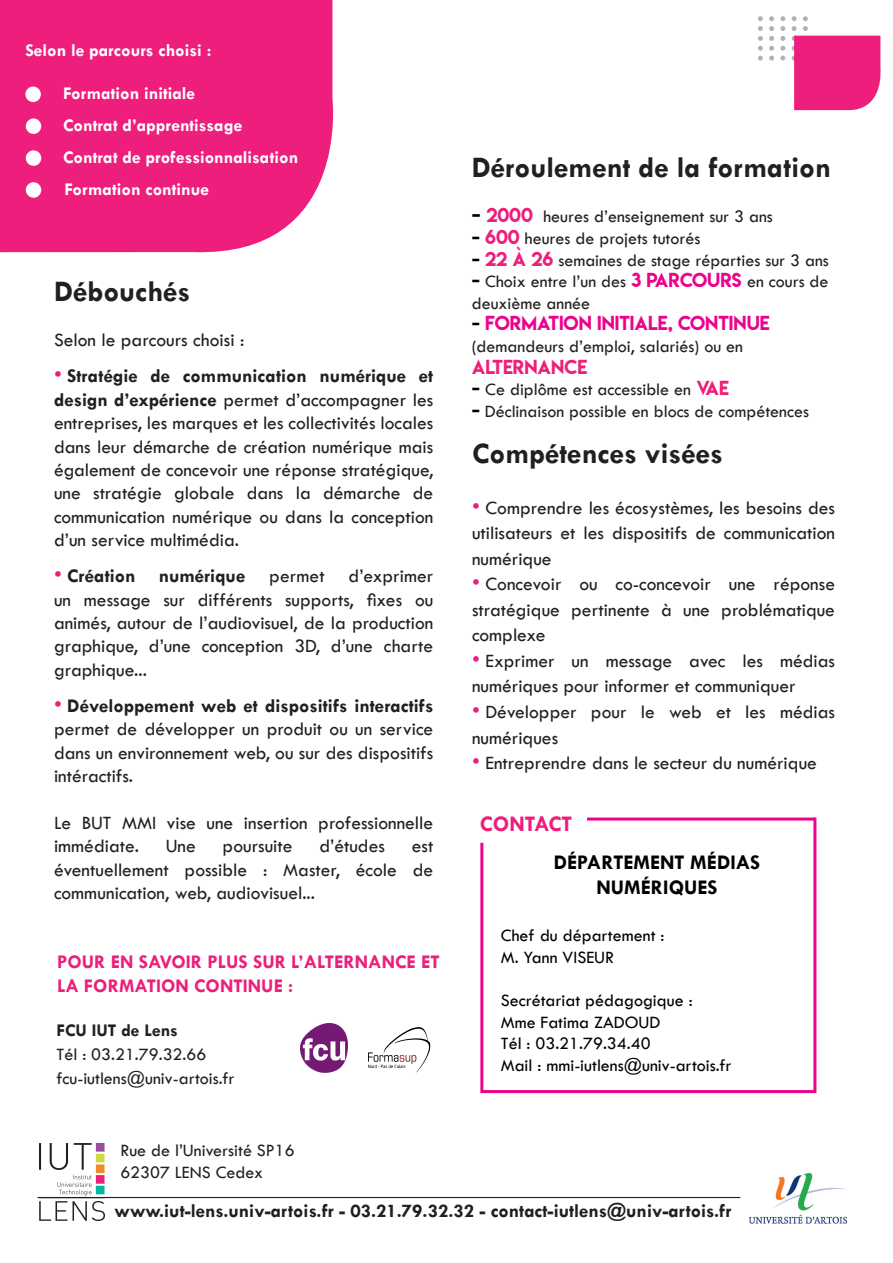
<style>
.page{position:relative;width:893px;height:1263px;background:#fff}
.page>*{position:absolute;margin:0;border:0;box-sizing:border-box;transform-origin:0 0}
.t1{font:700 30px "Tw Cen";color:#231f20}
.t2{font:700 22.5px "Tw Cen";color:#ee1e7c}
.t3{font:700 21px/25.2px "Tw Cen";color:#000001;text-align:center}
.t4{font:19.5px/23.4px "Tw Cen";color:#231f20;text-align:justify}
.t5{font:700 19.5px "Tw Cen";color:#231f20}
.t6{font:700 19.5px/23.4px "Tw Cen";color:#ee1e7b}
.t7{font:18px/21.6px "Tw Cen";color:#231f20}
.t8{font:18px "Tw Cen";color:#000001}
.t9{font:700 18px "Tw Cen";color:#fff}
.t10{font:700 18px "Tw Cen";color:#231f20}
.s1{font-size:22.5px;color:#ee1e7c}
.s2{font-weight:700}
.s3{font-family:"Lemon Milk";font-size:19.5px;color:#000001}
.s4{font-family:"Lemon Milk";color:#ee1e7b}
.s5{font-family:"Lemon Milk";color:#000001}
.s6{font-family:"Lemon Milk";color:#ed028c}
</style>
<div class="page">
<hr style="left:813px;top:817px;width:3px;height:276px;background:#ed028c">
<hr style="left:480px;top:843px;width:3px;height:250px;background:#ed028c">
<hr style="left:587px;top:817px;width:228px;height:3px;background:#ed028c">
<hr style="left:482px;top:1090px;width:333px;height:3px;background:#ed028c">
<div style="left:0;top:0;width:334px;height:253px;background:#ee1e7c"></div>
<div style="left:25px;top:87px;width:16px;height:15px;background:#fffefc;border-radius:50%"></div>
<div style="left:26px;top:118px;width:15px;height:16px;background:#fff;border-radius:50%"></div>
<div style="left:26px;top:182px;width:15px;height:16px;background:#fff;border-radius:50%"></div>
<div style="left:26px;top:150px;width:15px;height:16px;background:#fff;border-radius:50%"></div>
<img style="left:300px;top:1024px;width:47px;height:49px">
<img style="left:368px;top:1027px;width:63px;height:46px">
<img style="left:750px;top:1173px;width:96px;height:50px">
<img style="left:40px;top:1144px;width:64px;height:76px">
<hr style="left:37px;top:1197px;width:703px;height:1px;background:#231f20">
<svg style="left:758px;top:16px;width:5px;height:45px"></svg>
<svg style="left:769px;top:16px;width:5px;height:45px"></svg>
<svg style="left:780px;top:16px;width:5px;height:45px"></svg>
<svg style="left:792px;top:16px;width:89px;height:95px"></svg>
<p class="t9" style="left:25px;top:39px;width:187px">Selon le parcours choisi :</p>
<p class="t9" style="left:63px;top:82px;width:134px">Formation initiale</p>
<p class="t9" style="left:63px;top:114px;width:181px">Contrat d’apprentissage</p>
<p class="t9" style="left:63px;top:146px;width:237px">Contrat de professionnalisation</p>
<p class="t9" style="left:64px;top:178px;width:146px">Formation continue</p>
<p class="t1" style="left:54px;top:274px;width:138px">Débouchés</p>
<p class="t4" style="left:54px;top:328px;width:192px">Selon le parcours choisi :</p>
<p class="t4" style="left:54px;top:364px;width:381px"><span class="s1">•</span> <span class="s2">Stratégie de communication numérique et design d’expérience</span> permet d’accompagner les entreprises, les marques et les collectivités locales dans leur démarche de création numérique mais également de concevoir une réponse stratégique, une stratégie globale dans la démarche de communication numérique ou dans la conception d’un service multimédia.</p>
<p class="t4" style="left:54px;top:564px;width:381px"><span class="s1">•</span> <span class="s2">Création numérique</span> permet d’exprimer un message sur différents supports, fixes ou animés, autour de l’audiovisuel, de la production graphique, d’une conception 3D, d’une charte graphique...</p>
<p class="t4" style="left:54px;top:694px;width:381px"><span class="s1">•</span> <span class="s2">Développement web et dispositifs interactifs </span>permet de développer un produit ou un service dans un environnement web, ou sur des dispositifs intéractifs.</p>
<p class="t4" style="left:54px;top:811px;width:381px">Le BUT MMI vise une insertion professionnelle immédiate.</p>
<p class="t4" style="left:166px;top:834px;width:32px">Une</p>
<p class="t4" style="left:223px;top:834px;width:71px">poursuite</p>
<p class="t4" style="left:319px;top:834px;width:67px">d’études</p>
<p class="t4" style="left:54px;top:834px;width:381px;text-indent:358px">est éventuellement possible : Master, école de communication, web, audiovisuel...</p>
<p class="t6" style="left:57px;top:950px;width:384px">POUR EN SAVOIR PLUS SUR L’ALTERNANCE ET<br>LA FORMATION CONTINUE :</p>
<p class="t10" style="left:57px;top:1020px;width:123px">FCU IUT de Lens</p>
<p class="t7" style="left:57px;top:1044px;width:151px">Tél : 03.21.79.32.66</p>
<p class="t7" style="left:57px;top:1068px;width:180px">fcu-iutlens@univ-artois.fr</p>
<p class="t7" style="left:120px;top:1140px;width:176px">Rue de l’Université SP16</p>
<p class="t7" style="left:120px;top:1161px;width:144px">62307 LENS Cedex</p>
<p class="t1" style="left:472px;top:150px;width:361px">Déroulement de la formation</p>
<p class="t7" style="left:472px;top:206px;width:303px"><span class="s3">-</span> <span class="s4">2000</span> heures d’enseignement sur 3 ans</p>
<p class="t7" style="left:472px;top:228px;width:230px"><span class="s5">-</span> <span class="s4">600</span> heures de projets tutorés</p>
<p class="t7" style="left:472px;top:249px;width:359px"><span class="s5">-</span> <span class="s4">22 À 26</span> semaines de stage réparties sur 3 ans</p>
<p class="t7" style="left:472px;top:271px;width:358px"><span class="s5">-</span> Choix entre l’un des <span class="s6">3 PARCOURS</span> en cours de deuxième année</p>
<p class="t7" style="left:472px;top:314px;width:299px"><span class="s5">-</span> <span class="s6">FORMATION INITIALE, CONTINUE </span>(demandeurs d’emploi, salariés) ou en<br><span class="s4">ALTERNANCE</span></p>
<p class="t7" style="left:472px;top:379px;width:259px"><span class="s5">-</span> Ce diplôme est accessible en <span class="s4">VAE</span></p>
<p class="t7" style="left:472px;top:400px;width:339px"><span class="s5">-</span> Déclinaison possible en blocs de compétences</p>
<p class="t1" style="left:472px;top:435px;width:252px">Compétences visées</p>
<p class="t4" style="left:472px;top:495px;width:365px;line-height:25.5px"><span class="s1">•</span> Comprendre les écosystèmes, les besoins des utilisateurs et les dispositifs de communication numérique</p>
<p class="t4" style="left:472px;top:571px;width:365px;line-height:25.5px"><span class="s1">•</span> Concevoir ou co-concevoir une réponse stratégique pertinente à une problématique complexe</p>
<p class="t4" style="left:472px;top:648px;width:365px;line-height:25.5px"><span class="s1">•</span> Exprimer un message avec les médias numériques pour informer et communiquer</p>
<p class="t4" style="left:472px;top:699px;width:365px;line-height:25.5px"><span class="s1">•</span> Développer pour le web et les médias numériques</p>
<p class="t4" style="left:472px;top:751px;width:346px"><span class="s1">•</span> Entreprendre dans le secteur du numérique</p>
<p class="t2" style="left:480px;top:810px;width:94px">CONTACT</p>
<p class="t3" style="left:554px;top:849px;width:208px">DÉPARTEMENT MÉDIAS<br>NUMÉRIQUES</p>
<p class="t8" style="left:501px;top:925px;width:165px">Chef du département :</p>
<p class="t8" style="left:501px;top:946px;width:115px">M. Yann VISEUR</p>
<p class="t8" style="left:501px;top:989px;width:193px">Secrétariat pédagogique :</p>
<p class="t8" style="left:501px;top:1011px;width:161px">Mme Fatima ZADOUD</p>
<p class="t8" style="left:501px;top:1033px;width:151px">Tél : 03.21.79.34.40</p>
<p class="t8" style="left:501px;top:1054px;width:232px">Mail : mmi-iutlens@univ-artois.fr</p>
<p class="t5" style="left:115px;top:1199px;width:618px">www.iut-lens.univ-artois.fr - 03.21.79.32.32 - contact-iutlens@univ-artois.fr</p>
</div>
